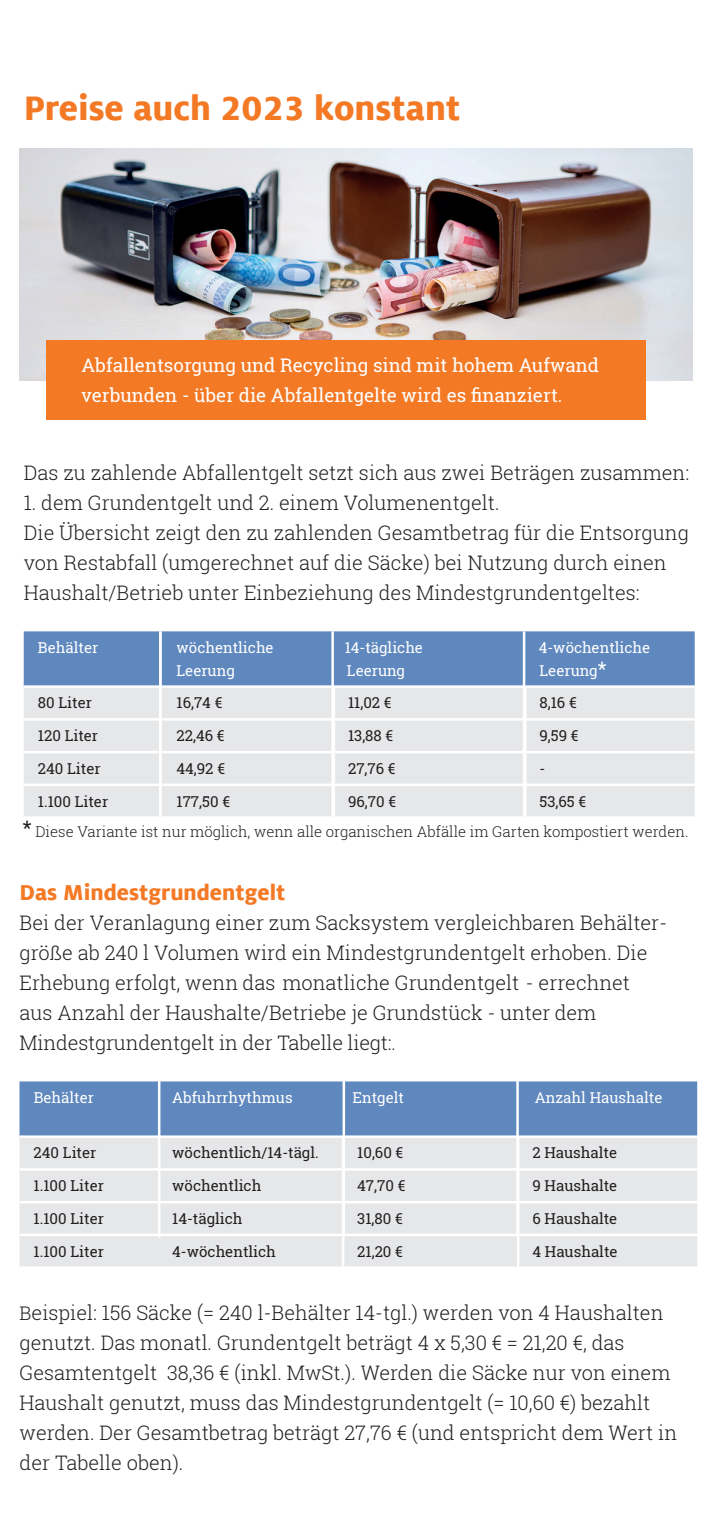
<style>
.page{position:relative;width:716px;height:1531px;background:#fff}
.page>*{position:absolute;margin:0;border:0;box-sizing:border-box;transform-origin:0 0}
.t1{font:800 37.5px "Milo Offc";color:#f47925}
.t2{font:800 23.75px "Milo Offc";color:#f47925}
.t3{font:300 20px/30px "Roboto Slab";color:#231f20}
.t4{font:18.75px/30px "Roboto Slab";color:#fff}
.t5{font:15px "Roboto Slab";color:#231f20}
.t6{font:15px "Roboto Slab";color:#fff}
.t7{font:300 14.75px "Roboto Slab";color:#231f20}
.s1{font-size:20px}
.s2{font-size:15px}
.s3{font-size:18.75px}
</style>
<div class="page">
<div style="left:24px;top:631px;width:670px;height:54px;background:#5f88be"></div>
<div style="left:24px;top:688px;width:670px;height:128px;background:#e6e7e9"></div>
<hr style="left:333px;top:688px;width:2px;height:30px;background:#fff">
<hr style="left:524px;top:688px;width:2px;height:30px;background:#fff">
<hr style="left:24px;top:718px;width:138px;height:2px;background:#fff">
<hr style="left:162px;top:718px;width:172px;height:2px;background:#fff">
<hr style="left:334px;top:718px;width:191px;height:2px;background:#fff">
<hr style="left:333px;top:720px;width:2px;height:31px;background:#fff">
<hr style="left:525px;top:718px;width:169px;height:2px;background:#fff">
<hr style="left:524px;top:720px;width:2px;height:31px;background:#fff">
<hr style="left:24px;top:751px;width:138px;height:2px;background:#fff">
<hr style="left:162px;top:751px;width:172px;height:2px;background:#fff">
<hr style="left:334px;top:751px;width:191px;height:2px;background:#fff">
<hr style="left:333px;top:753px;width:2px;height:30px;background:#fff">
<hr style="left:525px;top:751px;width:169px;height:2px;background:#fff">
<hr style="left:524px;top:753px;width:2px;height:30px;background:#fff">
<hr style="left:24px;top:783px;width:138px;height:3px;background:#fff">
<hr style="left:162px;top:783px;width:172px;height:3px;background:#fff">
<hr style="left:334px;top:783px;width:191px;height:3px;background:#fff">
<hr style="left:333px;top:786px;width:2px;height:30px;background:#fff">
<hr style="left:525px;top:783px;width:169px;height:3px;background:#fff">
<hr style="left:524px;top:786px;width:2px;height:30px;background:#fff">
<div style="left:19px;top:1081px;width:678px;height:54px;background:#5f88be"></div>
<div style="left:19px;top:1138px;width:678px;height:128px;background:#e6e7e9"></div>
<hr style="left:19px;top:1168px;width:139px;height:2px;background:#fff">
<hr style="left:158px;top:1168px;width:185px;height:2px;background:#fff">
<hr style="left:343px;top:1168px;width:175px;height:2px;background:#fff">
<hr style="left:518px;top:1168px;width:179px;height:2px;background:#fff">
<hr style="left:19px;top:1201px;width:139px;height:2px;background:#fff">
<hr style="left:158px;top:1201px;width:185px;height:2px;background:#fff">
<hr style="left:343px;top:1201px;width:175px;height:2px;background:#fff">
<hr style="left:518px;top:1201px;width:179px;height:2px;background:#fff">
<hr style="left:19px;top:1233px;width:139px;height:3px;background:#fff">
<hr style="left:158px;top:1233px;width:185px;height:3px;background:#fff">
<hr style="left:343px;top:1233px;width:175px;height:3px;background:#fff">
<hr style="left:342px;top:1236px;width:2px;height:30px;background:#fff">
<hr style="left:518px;top:1233px;width:179px;height:3px;background:#fff">
<hr style="left:517px;top:1236px;width:2px;height:30px;background:#fff">
<img style="left:19px;top:149px;width:674px;height:232px">
<div style="left:46px;top:340px;width:599px;height:80px;background:#f47925"></div>
<hr style="left:159px;top:631px;width:3px;height:186px;background:#fff">
<hr style="left:331px;top:631px;width:3px;height:186px;background:#fff">
<hr style="left:523px;top:631px;width:2px;height:186px;background:#fff">
<hr style="left:158px;top:1051px;width:2px;height:186px;background:#fff">
<hr style="left:342px;top:1050px;width:3px;height:186px;background:#fff">
<hr style="left:516px;top:1051px;width:3px;height:186px;background:#fff">
<h1 class="t1" style="left:24px;top:87px;width:438px">Preise auch 2023 konstant</h1>
<p class="t4" style="left:81px;top:350px;width:519px">Abfallentsorgung und Recycling sind mit hohem Aufwand verbunden - über die Abfallentgelte wird es finanziert.</p>
<p class="t3" style="left:24px;top:457px;width:667px">Das zu zahlende Abfallentgelt setzt sich aus zwei Beträgen zusammen:</p>
<p class="t3" style="left:24px;top:487px;width:666px">1. dem Grundentgelt und 2. einem Volumenentgelt.<br>Die Übersicht zeigt den zu zahlenden Gesamtbetrag für die Entsorgung von Restabfall (umgerechnet auf die Säcke) bei Nutzung durch einen Haushalt/Betrieb unter Einbeziehung des Mindestgrundentgeltes:</p>
<p class="t6" style="left:38px;top:637px;width:62px">Behälter</p>
<p class="t6" style="left:176px;top:637px;width:99px">wöchentliche</p>
<p class="t6" style="left:345px;top:637px;width:80px">14-tägliche</p>
<p class="t6" style="left:539px;top:637px;width:113px">4-wöchentliche</p>
<p class="t6" style="left:176px;top:660px;width:60px">Leerung</p>
<p class="t6" style="left:347px;top:660px;width:60px">Leerung</p>
<p class="t6" style="left:539px;top:660px;width:69px">Leerung<span class="s1">*</span></p>
<p class="t5" style="left:38px;top:692px;width:56px">80 Liter</p>
<p class="t5" style="left:176px;top:692px;width:47px">16,74 €</p>
<p class="t5" style="left:348px;top:692px;width:45px">11,02 €</p>
<p class="t5" style="left:539px;top:692px;width:39px">8,16 €</p>
<p class="t5" style="left:38px;top:725px;width:62px">120 Liter</p>
<p class="t5" style="left:176px;top:725px;width:50px">22,46 €</p>
<p class="t5" style="left:348px;top:725px;width:47px">13,88 €</p>
<p class="t5" style="left:539px;top:725px;width:41px">9,59 €</p>
<p class="t5" style="left:38px;top:758px;width:64px">240 Liter</p>
<p class="t5" style="left:176px;top:758px;width:50px">44,92 €</p>
<p class="t5" style="left:348px;top:758px;width:49px">27,76 €</p>
<p class="t5" style="left:539px;top:758px;width:7px">-</p>
<p class="t5" style="left:38px;top:791px;width:72px">1.100 Liter</p>
<p class="t5" style="left:176px;top:791px;width:55px">177,50 €</p>
<p class="t5" style="left:348px;top:791px;width:50px">96,70 €</p>
<p class="t5" style="left:539px;top:791px;width:48px">53,65 €</p>
<p class="t7" style="left:22px;top:822px;width:667px"><sup>*</sup> Diese Variante ist nur möglich, wenn alle organischen Abfälle im Garten kompostiert werden<span class="s2">.</span></p>
<p class="t2" style="left:19px;top:879px;width:267px">Das Mindestgrundentgelt</p>
<p class="t3" style="left:19px;top:907px;width:649px">Bei der Veranlagung einer zum Sacksystem vergleichbaren Behälter&shy;größe ab 240 l Volumen wird ein Mindestgrundentgelt erhoben. Die Erhebung erfolgt, wenn das monatliche Grundentgelt - errechnet aus Anzahl der Haushalte/Betriebe je Grundstück - unter dem Mindestgrundentgelt in der Tabelle liegt:<span class="s3">.</span></p>
<p class="t6" style="left:34px;top:1087px;width:62px">Behälter</p>
<p class="t6" style="left:172px;top:1087px;width:122px">Abfuhrrhythmus</p>
<p class="t6" style="left:352px;top:1087px;width:53px">Entgelt</p>
<p class="t6" style="left:535px;top:1087px;width:129px">Anzahl Haushalte</p>
<p class="t5" style="left:34px;top:1142px;width:64px">240 Liter</p>
<p class="t5" style="left:172px;top:1142px;width:148px">wöchentlich/14-tägl.</p>
<p class="t5" style="left:357px;top:1142px;width:48px">10,60 €</p>
<p class="t5" style="left:532px;top:1142px;width:86px">2 Haushalte</p>
<p class="t5" style="left:34px;top:1175px;width:72px">1.100 Liter</p>
<p class="t5" style="left:172px;top:1175px;width:91px">wöchentlich</p>
<p class="t5" style="left:357px;top:1175px;width:50px">47,70 €</p>
<p class="t5" style="left:532px;top:1175px;width:86px">9 Haushalte</p>
<p class="t5" style="left:34px;top:1208px;width:72px">1.100 Liter</p>
<p class="t5" style="left:172px;top:1208px;width:72px">14-täglich</p>
<p class="t5" style="left:357px;top:1208px;width:47px">31,80 €</p>
<p class="t5" style="left:532px;top:1208px;width:86px">6 Haushalte</p>
<p class="t5" style="left:34px;top:1241px;width:72px">1.100 Liter</p>
<p class="t5" style="left:172px;top:1241px;width:105px">4-wöchentlich</p>
<p class="t5" style="left:357px;top:1241px;width:47px">21,20 €</p>
<p class="t5" style="left:532px;top:1241px;width:87px">4 Haushalte</p>
<p class="t3" style="left:19px;top:1297px;width:659px"><span class="s3">B</span>eispiel: 156 Säcke (= 240 l-Behälter 14-tgl.) werden von 4 Haushalten genutzt. Das monatl. Grundentgelt beträgt 4 x 5,30 € = 21,20 €, das Gesamtentgelt 38,36 € (inkl. MwSt.). Werden die Säcke nur von einem Haushalt genutzt, muss das Mindestgrundentgelt (= 10,60 €) bezahlt werden. Der Gesamtbetrag beträgt 27,76 € (und entspricht dem Wert in der Tabelle oben).</p>
</div>
